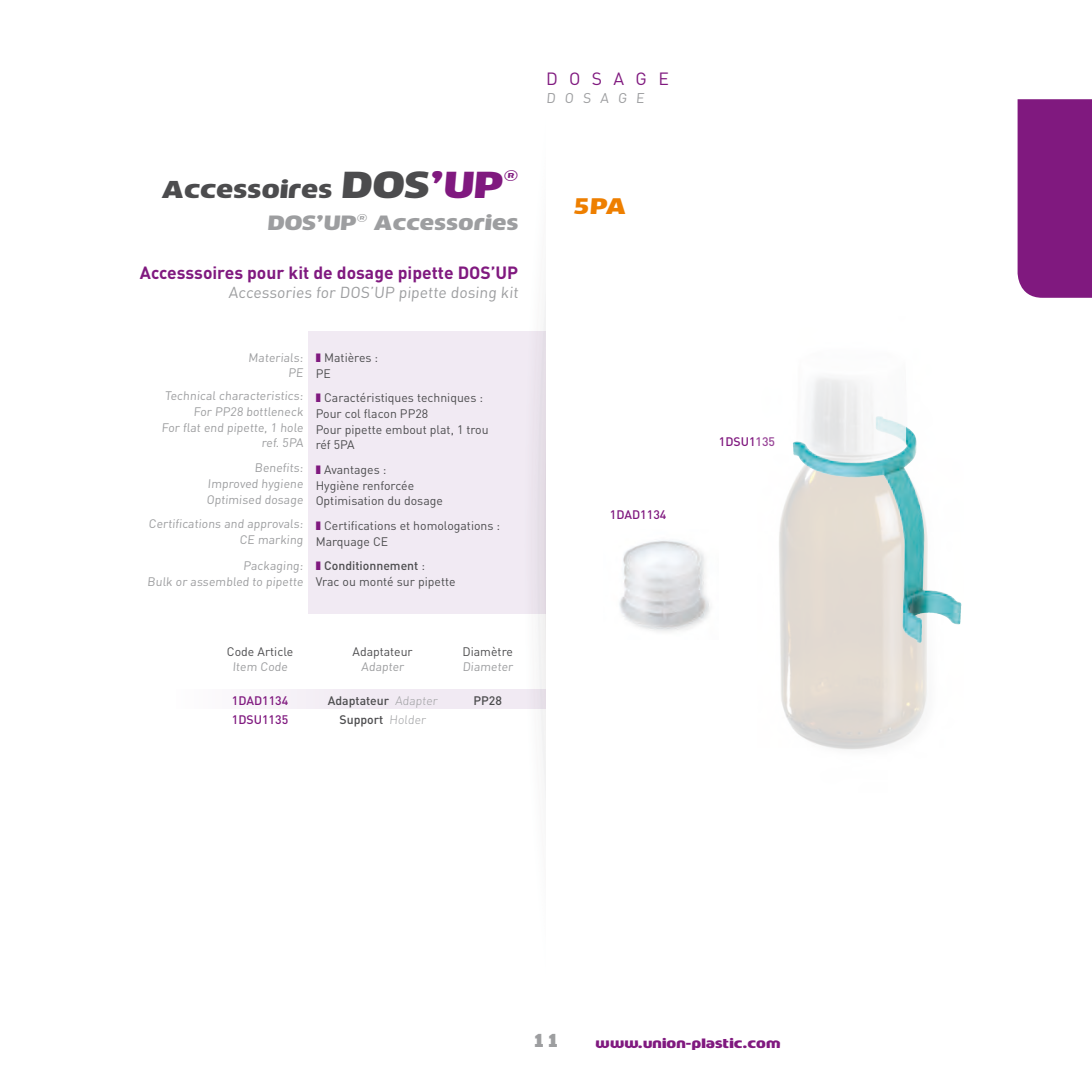
<style>
.page{position:relative;width:1092px;height:1092px;background:#fff}
.page>*{position:absolute;margin:0;border:0;box-sizing:border-box;transform-origin:0 0}
.t1{font:22.75px "Mob";color:#4c4c4e}
.t2{font:21px "Mob";color:#ee7f00}
.t3{font:19.25px "Mob";color:#9d9ea0}
.t4{font:700 17.5px "DIN";color:#80197f}
.t5{font:17.5px "DIN";color:#80197f}
.t6{font:17.5px "Mob";color:#9d9ea0}
.t7{font:15.75px "DIN";color:#9d9ea0}
.t8{font:14px "DIN";color:#9d9ea0}
.t9{font:12.25px/15.8px "DIN";color:#4c4c4e}
.t10{font:12.25px/15.8px "DIN";color:#9d9ea0;text-align:right}
.t11{font:500 12.25px "DIN";color:#4c4c4e}
.t12{font:500 12.25px "DIN";color:#80197f}
.t13{font:12.25px "Mob";color:#80197f}
.s1{font-size:35px}
.s2{font-size:35px;color:#80197f}
.s3{font-weight:500}
.s4{font-weight:300;color:#9d9ea0}
</style>
<div class="page">
<div style="left:309px;top:331px;width:237px;height:282px;background:#f1eaf3"></div>
<div style="left:1017px;top:99px;width:74px;height:199px;background:#80197f"></div>
<div style="left:176px;top:688px;width:369px;height:20px;background:linear-gradient(to right,#fbf9fb,#ede4f0)"></div>
<svg style="left:524px;top:294px;width:22px;height:504px"></svg>
<img style="left:779px;top:377px;width:183px;height:373px">
<img style="left:792px;top:441px;width:114px;height:21px">
<img style="left:875px;top:416px;width:30px;height:28px">
<img style="left:619px;top:540px;width:91px;height:92px">
<h1 class="t1" style="left:162px;top:177px;width:360px">Accessoires <span class="s1">Dos</span><span class="s2">’UP</span><sup>®</sup></h1>
<h3 class="t3" style="left:267px;top:212px;width:254px">Dos’UP® Accessories</h3>
<h3 class="t4" style="left:140px;top:261px;width:380px">Accesssoires pour kit de dosage pipette Dos’UP</h3>
<p class="t7" style="left:228px;top:282px;width:293px">Accessories for Dos ’UP pipette dosing kit</p>
<p class="t10" style="left:248px;top:349px;width:58px">Materials:<br>PE</p>
<p class="t10" style="left:161px;top:387px;width:145px">Technical characteristics:<br>For PP28 bottleneck<br>For flat end pipette, 1 hole ref. 5PA</p>
<p class="t10" style="left:206px;top:459px;width:100px;text-align:justify;text-indent:48px">Benefits:<br>Improved hygiene Optimised dosage</p>
<p class="t10" style="left:148px;top:515px;width:157px">Certifications and approvals:<br>CE marking</p>
<p class="t10" style="left:147px;top:557px;width:159px">Packaging:<br>Bulk or assembled to pipette</p>
<p class="t9" style="left:315px;top:349px;width:64px;text-indent:8px">Matières :<br>PE</p>
<p class="t9" style="left:315px;top:389px;width:174px;text-indent:8px">Caractéristiques techniques :<br>Pour col flacon PP28<br>Pour pipette embout plat, 1 trou réf 5PA</p>
<p class="t9" style="left:315px;top:461px;width:129px;text-indent:8px">Avantages :<br>Hygiène renforcée<br>Optimisation du dosage</p>
<p class="t9" style="left:315px;top:517px;width:186px;text-indent:8px">Certifications et homologations :<br>Marquage CE</p>
<p class="t9" style="left:315px;top:557px;width:141px;text-indent:8px"><span class="s3">Conditionnement</span> :<br>Vrac ou monté sur pipette</p>
<p class="t9" style="left:227px;top:643px;width:68px">Code Article</p>
<p class="t9" style="left:352px;top:643px;width:62px">Adaptateur</p>
<p class="t9" style="left:462px;top:643px;width:52px">Diamètre</p>
<p class="t10" style="left:232px;top:658px;width:58px">Item Code</p>
<p class="t10" style="left:361px;top:658px;width:46px">Adapter</p>
<p class="t10" style="left:462px;top:658px;width:53px">Diameter</p>
<p class="t12" style="left:232px;top:692px;width:58px">1DAD1134</p>
<p class="t11" style="left:328px;top:692px;width:112px">Adaptateur <span class="s4">Adapter</span></p>
<p class="t11" style="left:473px;top:692px;width:30px">PP28</p>
<p class="t12" style="left:232px;top:711px;width:58px">1DSU1135</p>
<p class="t11" style="left:339px;top:711px;width:89px">Support <span class="s4">Holder</span></p>
<h3 class="t5" style="left:546px;top:67px;width:124px">D O S A G E</h3>
<p class="t8" style="left:546px;top:90px;width:101px">D O S A G E</p>
<h2 class="t2" style="left:572px;top:195px;width:58px">5PA</h2>
<p class="t12" style="left:609px;top:506px;width:58px">1DAD1134</p>
<p class="t12" style="left:718px;top:433px;width:58px">1DSU1135</p>
<h3 class="t6" style="left:531px;top:1030px;width:30px">11</h3>
<p class="t13" style="left:595px;top:1035px;width:186px">www.union-plastic.com</p>
</div>
